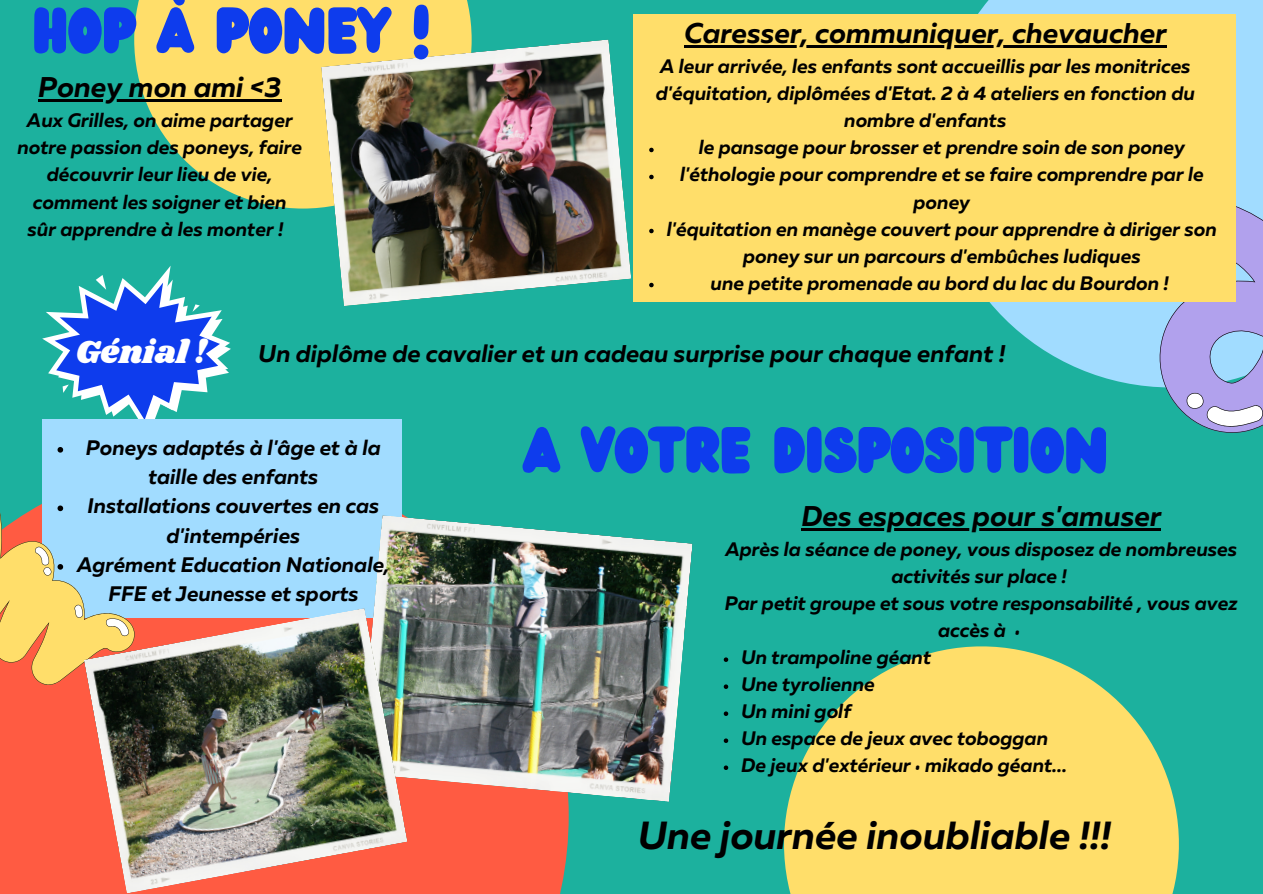
<style>
.page{position:relative;width:1263px;height:894px;background:#fff}
.page>*{position:absolute;margin:0;border:0;box-sizing:border-box;transform-origin:0 0}
.t1{font:56.1px "Wedges";letter-spacing:-.01em;color:#0e3ced}
.t2{font:italic 700 39.15px "Muller";color:#000}
.t3{font:33px "Shrikhand";color:#fff}
.t4{font:italic 700 28.5px "Muller";color:#000}
.t5{font:italic 700 24.15px "Muller";color:#000}
.t6{font:italic 700 21px/29.2px "Muller";color:#000;text-align:center}
.t7{font:italic 700 19.5px/27px "Muller";color:#000;text-align:center}
</style>
<div class="page">
<div style="left:0;top:0;width:1263px;height:893px;background:#1cb19e"></div>
<div style="left:0;top:514px;width:569px;height:379px;background:#ff5b42"></div>
<svg style="left:935px;top:0;width:328px;height:354px;fill:#a1dcff"></svg>
<svg style="left:134px;top:0;width:338px;height:208px;background:#ded670"></svg>
<svg style="left:1050px;top:173px;width:213px;height:260px"></svg>
<svg style="left:784px;top:646px;width:395px;height:247px;fill:#ffde6a"></svg>
<img style="left:321px;top:39px;width:310px;height:267px">
<div style="left:633px;top:14px;width:603px;height:287px;background:#ffde6a"></div>
<svg style="left:42px;top:266px;width:189px;height:153px"></svg>
<div style="left:42px;top:419px;width:360px;height:198px;background:#a1dcff"></div>
<img style="left:374px;top:515px;width:319px;height:286px">
<img style="left:84px;top:608px;width:323px;height:285px">
<hr style="left:38px;top:99px;width:243px;height:2px;background:#000">
<svg style="left:649px;top:148px;width:5px;height:4px"></svg>
<svg style="left:649px;top:175px;width:5px;height:4px"></svg>
<svg style="left:649px;top:229px;width:5px;height:4px"></svg>
<svg style="left:649px;top:283px;width:5px;height:4px"></svg>
<hr style="left:684px;top:45px;width:482px;height:3px;background:#000">
<svg style="left:58px;top:447px;width:5px;height:5px"></svg>
<svg style="left:0;top:504px;width:163px;height:202px"></svg>
<svg style="left:724px;top:657px;width:4px;height:4px"></svg>
<svg style="left:724px;top:684px;width:4px;height:4px"></svg>
<svg style="left:724px;top:711px;width:4px;height:4px"></svg>
<svg style="left:724px;top:738px;width:4px;height:4px"></svg>
<svg style="left:724px;top:765px;width:4px;height:4px"></svg>
<hr style="left:801px;top:528px;width:360px;height:2px;background:#000">
<p class="t1" style="left:32px;top:-11px;width:399px">HOP À PONEY !</p>
<p class="t4" style="left:38px;top:75px;width:245px">Poney mon ami &lt;3</p>
<p class="t7" style="left:17px;top:109px;width:286px">Aux Grilles, on aime partager notre passion des poneys, faire découvrir leur lieu de vie, comment les soigner et bien sûr apprendre à les monter !</p>
<p class="t4" style="left:684px;top:21px;width:484px">Caresser, communiquer, chevaucher</p>
<p class="t7" style="left:656px;top:55px;width:541px">A leur arrivée, les enfants sont accueillis par les monitrices d'équitation, diplômées d'Etat. 2 à 4 ateliers en fonction du nombre d'enfants</p>
<p class="t7" style="left:699px;top:136px;width:488px">le pansage pour brosser et prendre soin de son poney</p>
<p class="t7" style="left:680px;top:163px;width:525px">l'éthologie pour comprendre et se faire comprendre par le poney</p>
<p class="t7" style="left:667px;top:217px;width:552px">l'équitation en manège couvert pour apprendre à diriger son poney sur un parcours d'embûches ludiques</p>
<p class="t7" style="left:711px;top:271px;width:460px">une petite promenade au bord du lac du Bourdon !</p>
<p class="t3" style="left:76px;top:329px;width:133px">Génial !</p>
<p class="t5" style="left:258px;top:343px;width:749px">Un diplôme de cavalier et un cadeau surprise pour chaque enfant !</p>
<p class="t6" style="left:86px;top:434px;width:297px">Poneys adaptés à l'âge et à la taille des enfants</p>
<p class="t6" style="left:87px;top:493px;width:293px">Installations couvertes en cas d'intempéries</p>
<p class="t6" style="left:77px;top:551px;width:314px">Agrément Education Nationale,<br>FFE et Jeunesse et sports</p>
<p class="t1" style="left:524px;top:408px;width:586px">A VOTRE DISPOSITION</p>
<p class="t4" style="left:801px;top:503px;width:361px">Des espaces pour s'amuser</p>
<p class="t7" style="left:725px;top:537px;width:513px">Après la séance de poney, vous disposez de nombreuses activités sur place !</p>
<p class="t7" style="left:725px;top:591px;width:515px">Par petit groupe et sous votre responsabilité , vous avez accès à :</p>
<p class="t7" style="left:741px;top:645px;width:192px">Un trampoline géant</p>
<p class="t7" style="left:741px;top:672px;width:135px">Une tyrolienne</p>
<p class="t7" style="left:741px;top:699px;width:112px">Un mini golf</p>
<p class="t7" style="left:741px;top:726px;width:309px">Un espace de jeux avec toboggan</p>
<p class="t7" style="left:741px;top:753px;width:327px">De jeux d'extérieur : mikado géant...</p>
<p class="t2" style="left:638px;top:819px;width:475px">Une journée inoubliable !!!</p>
</div>
